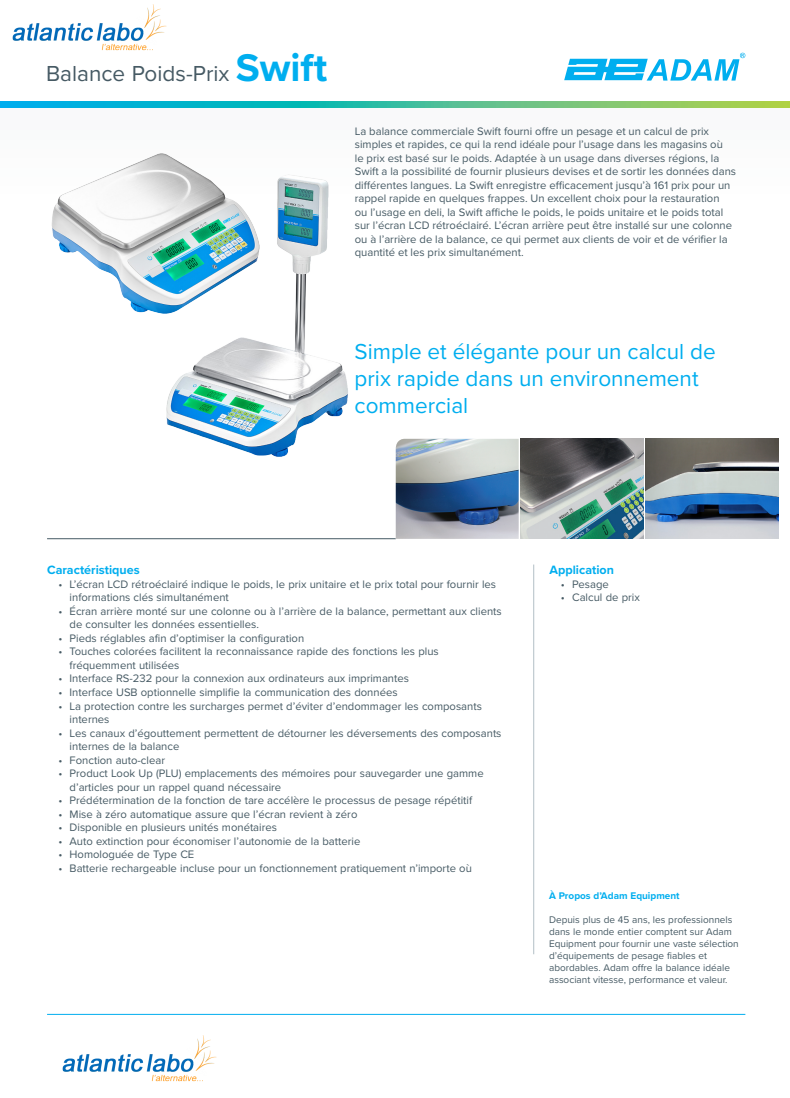
<style>
.page{position:relative;width:790px;height:1098px;background:#fff}
.page>*{position:absolute;margin:0;border:0;box-sizing:border-box;transform-origin:0 0}
.Sub_Head{font:22.5px/27px "Proxima Nova";color:#00aeef}
.Name_Range{font:22.5px "Proxima Nova";color:#465a64}
.Features_Header{font:700 12.5px "Proxima Nova";color:#00aeef}
.Applications_Header{font:700 12.5px "Proxima Nova";color:#00aeef}
.AE_Copy{font:11.25px/13.5px "Proxima Nova";color:#465a64}
.About_US_text{font:10px/12px "Proxima Nova";color:#465a64}
.About_US_text-2{font:700 10px "Proxima Nova";color:#00aeef}
.s1{font-weight:700;font-size:40px;color:#00aeef}
</style>
<div class="page">
<div style="left:0;top:107px;width:789px;height:95px;background:#fafbfb"></div>
<svg style="left:564px;top:53px;width:181px;height:28px"></svg>
<hr style="left:47px;top:1014px;width:698px;height:1px;background:#00aeef">
<hr style="left:47px;top:538px;width:348px;height:1px;background:#465a64">
<hr style="left:533px;top:564px;width:1px;height:390px;background:#b2bfc6">
<img style="left:395px;top:439px;width:123px;height:100px">
<img style="left:520px;top:439px;width:123px;height:100px">
<img style="left:645px;top:439px;width:133px;height:100px">
<img style="left:51px;top:153px;width:139px;height:129px">
<img style="left:119px;top:168px;width:300px;height:300px">
<svg style="left:0;top:102px;width:788px;height:5px;background:#41bd9e"></svg>
<img style="left:12px;top:5px;width:155px;height:46px">
<img style="left:62px;top:1035px;width:155px;height:47px">
<p class="Name_Range" style="left:46px;top:56px;width:282px">Balance Poids-Prix <span class="s1">Swift</span></p>
<p class="AE_Copy" style="left:354px;top:124px;width:382px">La balance commerciale Swift fourni offre un pesage et un calcul de prix simples et rapides, ce qui la rend idéale pour l’usage dans les magasins où<br>le prix est basé sur le poids. Adaptée à un usage dans diverses régions, la Swift a la possibilité de fournir plusieurs devises et de sortir les données dans différentes langues. La Swift enregistre efficacement jusqu’à 161 prix pour un rappel rapide en quelques frappes. Un excellent choix pour la restauration<br>ou l’usage en deli, la Swift affiche le poids, le poids unitaire et le poids total sur l’écran LCD rétroéclairé. L’écran arrière peut être installé sur une colonne ou à l’arrière de la balance, ce qui permet aux clients de voir et de vérifier la quantité et les prix simultanément.</p>
<p class="Sub_Head" style="left:354px;top:337px;width:362px">Simple et élégante pour un calcul de prix rapide dans un environnement commercial</p>
<p class="Features_Header" style="left:47px;top:561px;width:94px">Caractéristiques</p>
<p class="AE_Copy" style="left:70px;top:577px;width:428px;text-indent:-11px">• L’écran LCD rétroéclairé indique le poids, le prix unitaire et le prix total pour fournir les informations clés simultanément</p>
<p class="AE_Copy" style="left:70px;top:604px;width:433px;text-indent:-11px">• Écran arrière monté sur une colonne ou à l’arrière de la balance, permettant aux clients de consulter les données essentielles.</p>
<p class="AE_Copy" style="left:58px;top:631px;width:247px">• Pieds réglables afin d’optimiser la configuration</p>
<p class="AE_Copy" style="left:70px;top:644px;width:370px;text-indent:-11px">• Touches colorées facilitent la reconnaissance rapide des fonctions les plus fréquemment utilisées</p>
<p class="AE_Copy" style="left:58px;top:671px;width:352px">• Interface RS-232 pour la connexion aux ordinateurs aux imprimantes</p>
<p class="AE_Copy" style="left:58px;top:685px;width:340px">• Interface USB optionnelle simplifie la communication des données</p>
<p class="AE_Copy" style="left:70px;top:698px;width:413px;text-indent:-11px">• La protection contre les surcharges permet d’éviter d’endommager les composants internes</p>
<p class="AE_Copy" style="left:70px;top:725px;width:433px;text-indent:-11px">• Les canaux d’égouttement permettent de détourner les déversements des composants internes de la balance</p>
<p class="AE_Copy" style="left:58px;top:752px;width:108px">• Fonction auto-clear</p>
<p class="AE_Copy" style="left:70px;top:766px;width:415px;text-indent:-11px">• Product Look Up (PLU) emplacements des mémoires pour sauvegarder une gamme d’articles pour un rappel quand nécessaire</p>
<p class="AE_Copy" style="left:58px;top:793px;width:415px">• Prédétermination de la fonction de tare accélère le processus de pesage répétitif</p>
<p class="AE_Copy" style="left:58px;top:806px;width:300px">• Mise à zéro automatique assure que l’écran revient à zéro</p>
<p class="AE_Copy" style="left:58px;top:820px;width:220px">• Disponible en plusieurs unités monétaires</p>
<p class="AE_Copy" style="left:58px;top:833px;width:303px">• Auto extinction pour économiser l’autonomie de la batterie</p>
<p class="AE_Copy" style="left:58px;top:847px;width:137px">• Homologuée de Type CE</p>
<p class="AE_Copy" style="left:58px;top:860px;width:415px">• Batterie rechargeable incluse pour un fonctionnement pratiquement n’importe où</p>
<p class="Applications_Header" style="left:549px;top:561px;width:66px">Application</p>
<p class="AE_Copy" style="left:560px;top:577px;width:49px">• Pesage</p>
<p class="AE_Copy" style="left:560px;top:590px;width:80px">• Calcul de prix</p>
<p class="About_US_text-2" style="left:548px;top:887px;width:132px">À Propos d’Adam Equipment</p>
<p class="About_US_text" style="left:548px;top:912px;width:191px">Depuis plus de 45 ans, les professionnels dans le monde entier comptent sur Adam Equipment pour fournir une vaste sélection d’équipements de pesage fiables et abordables. Adam offre la balance idéale associant vitesse, performance et valeur.</p>
</div>
